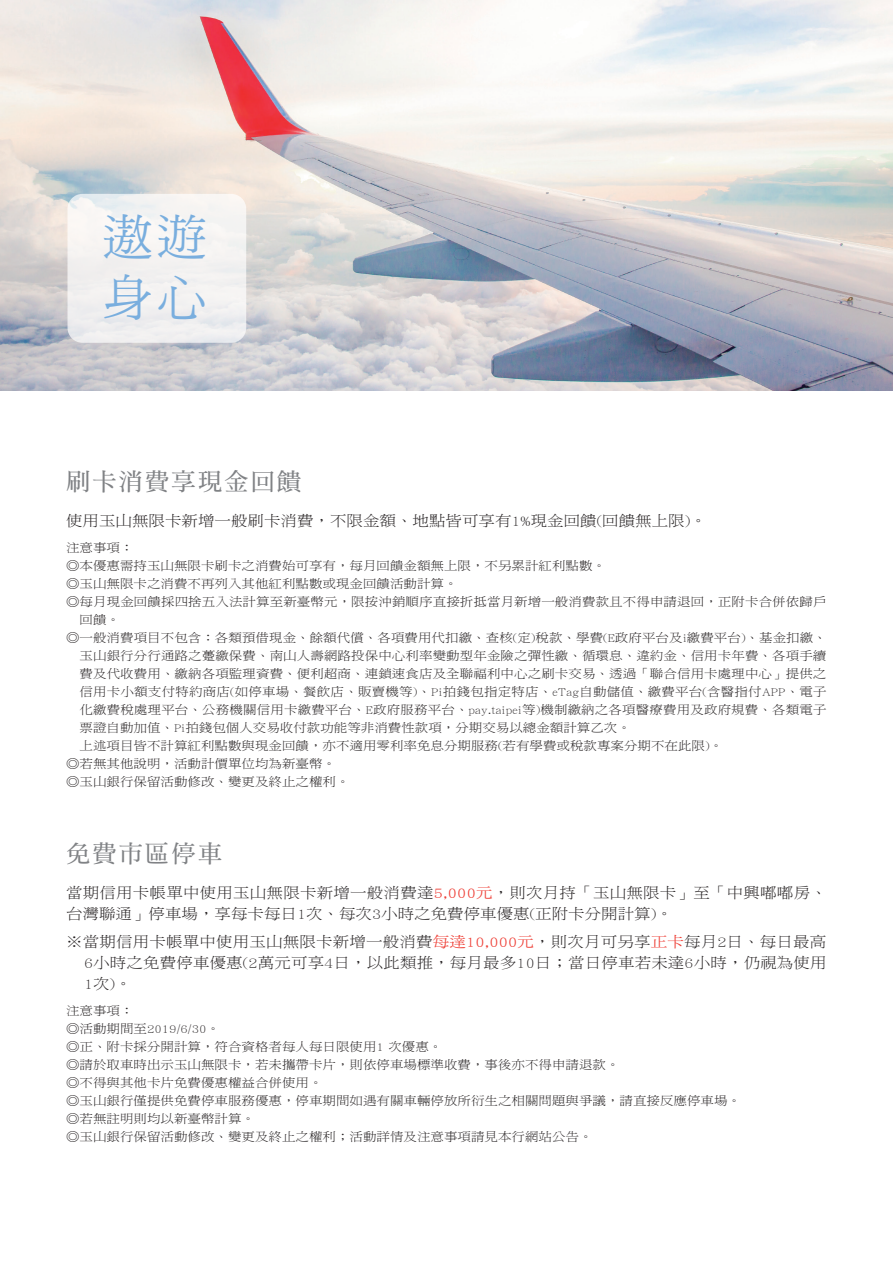
<style>
.page{position:relative;width:893px;height:1263px;background:#fff}
.page>*{position:absolute;margin:0;border:0;box-sizing:border-box;transform-origin:0 0}
.t1{font:49.8px/59.8px "DF Ming Std W5";color:#79aede}
.t2{font:24px "DF Ming Std W7";letter-spacing:.1em;color:#808285}
.t3{font:14.85px/21px "DF Ming Std W3";letter-spacing:.01em;color:#231f20;scale:1.11 1}
.t4{font:12.15px/18px "DF Ming Std W3";color:#231f20;scale:1.11 1}
.s1{font-family:"DF Ming Std W5";color:#ee3e35}
</style>
<div class="page">
<img style="left:0;top:0;width:893px;height:391px">
<div style="left:68px;top:194px;width:178px;height:149px;background:#f3f2f1;border-radius:15px"></div>
<h1 class="t1" style="left:103px;top:207px;width:105px">遨遊身心</h1>
<h2 class="t2" style="left:66px;top:469px;width:237px">刷卡消費享現金回饋</h2>
<p class="t3" style="left:66px;top:510px;width:579px">使用玉山無限卡新增一般刷卡消費，不限金額、地點皆可享有1%現金回饋(回饋無上限)。</p>
<p class="t4" style="left:66px;top:538px;width:62px">注意事項：</p>
<p class="t4" style="left:66px;top:556px;width:488px">◎本優惠需持玉山無限卡刷卡之消費始可享有，每月回饋金額無上限，不另累計紅利點數。</p>
<p class="t4" style="left:66px;top:574px;width:354px">◎玉山無限卡之消費不再列入其他紅利點數或現金回饋活動計算。</p>
<p class="t4" style="left:66px;top:592px;width:687px">◎每月現金回饋採四捨五入法計算至新臺幣元，限按沖銷順序直接折抵當月新增一般消費款且不得申請退回，正附卡合併依歸戶</p>
<p class="t4" style="left:80px;top:610px;width:38px">回饋。</p>
<p class="t4" style="left:66px;top:628px;width:687px">◎一般消費項目不包含：各類預借現金、餘額代償、各項費用代扣繳、查核(定)稅款、學費(E政府平台及i繳費平台)、基金扣繳、</p>
<p class="t4" style="left:80px;top:646px;width:674px">玉山銀行分行通路之躉繳保費、南山人壽網路投保中心利率變動型年金險之彈性繳、循環息、違約金、信用卡年費、各項手續</p>
<p class="t4" style="left:80px;top:664px;width:674px">費及代收費用、繳納各項監理資費、便利超商、連鎖速食店及全聯福利中心之刷卡交易、透過「聯合信用卡處理中心」提供之</p>
<p class="t4" style="left:80px;top:682px;width:674px">信用卡小額支付特約商店(如停車場、餐飲店、販賣機等)、Pi拍錢包指定特店、eTag自動儲值、繳費平台(含醫指付APP、電子</p>
<p class="t4" style="left:80px;top:700px;width:675px">化繳費稅處理平台、公務機關信用卡繳費平台、E政府服務平台、pay.taipei等)機制繳納之各項醫療費用及政府規費、各類電子</p>
<p class="t4" style="left:80px;top:718px;width:498px">票證自動加值、Pi拍錢包個人交易收付款功能等非消費性款項，分期交易以總金額計算乙次。</p>
<p class="t4" style="left:80px;top:736px;width:581px">上述項目皆不計算紅利點數與現金回饋，亦不適用零利率免息分期服務(若有學費或稅款專案分期不在此限)。</p>
<p class="t4" style="left:66px;top:754px;width:245px">◎若無其他說明，活動計價單位均為新臺幣。</p>
<p class="t4" style="left:66px;top:772px;width:257px">◎玉山銀行保留活動修改、變更及終止之權利。</p>
<h2 class="t2" style="left:66px;top:840px;width:157px">免費市區停車</h2>
<p class="t3" style="left:66px;top:882px;width:687px">當期信用卡帳單中使用玉山無限卡新增一般消費達<span class="s1">5,000元</span>，則次月持「玉山無限卡」至「中興嘟嘟房、台灣聯通」停車場，享每卡每日1次、每次3小時之免費停車優惠(正附卡分開計算)。</p>
<p class="t3" style="left:84px;top:931px;width:671px;text-align:justify;text-indent:-18px">※當期信用卡帳單中使用玉山無限卡新增一般消費<span class="s1">每達10,000元</span>，則次月可另享<span class="s1">正卡</span>每月2日、每日最高6小時之免費停車優惠(2萬元可享4日，以此類推，每月最多10日；當日停車若未達6小時，仍視為使用1次)。</p>
<p class="t4" style="left:66px;top:1001px;width:610px">注意事項：<br>◎活動期間至2019/6/30。<br>◎正、附卡採分開計算，符合資格者每人每日限使用1 次優惠。<br>◎請於取車時出示玉山無限卡，若未攜帶卡片，則依停車場標準收費，事後亦不得申請退款。<br>◎不得與其他卡片免費優惠權益合併使用。<br>◎玉山銀行僅提供免費停車服務優惠，停車期間如遇有關車輛停放所衍生之相關問題與爭議，請直接反應停車場。◎若無註明則均以新臺幣計算。<br>◎玉山銀行保留活動修改、變更及終止之權利；活動詳情及注意事項請見本行網站公告。</p>
</div>
